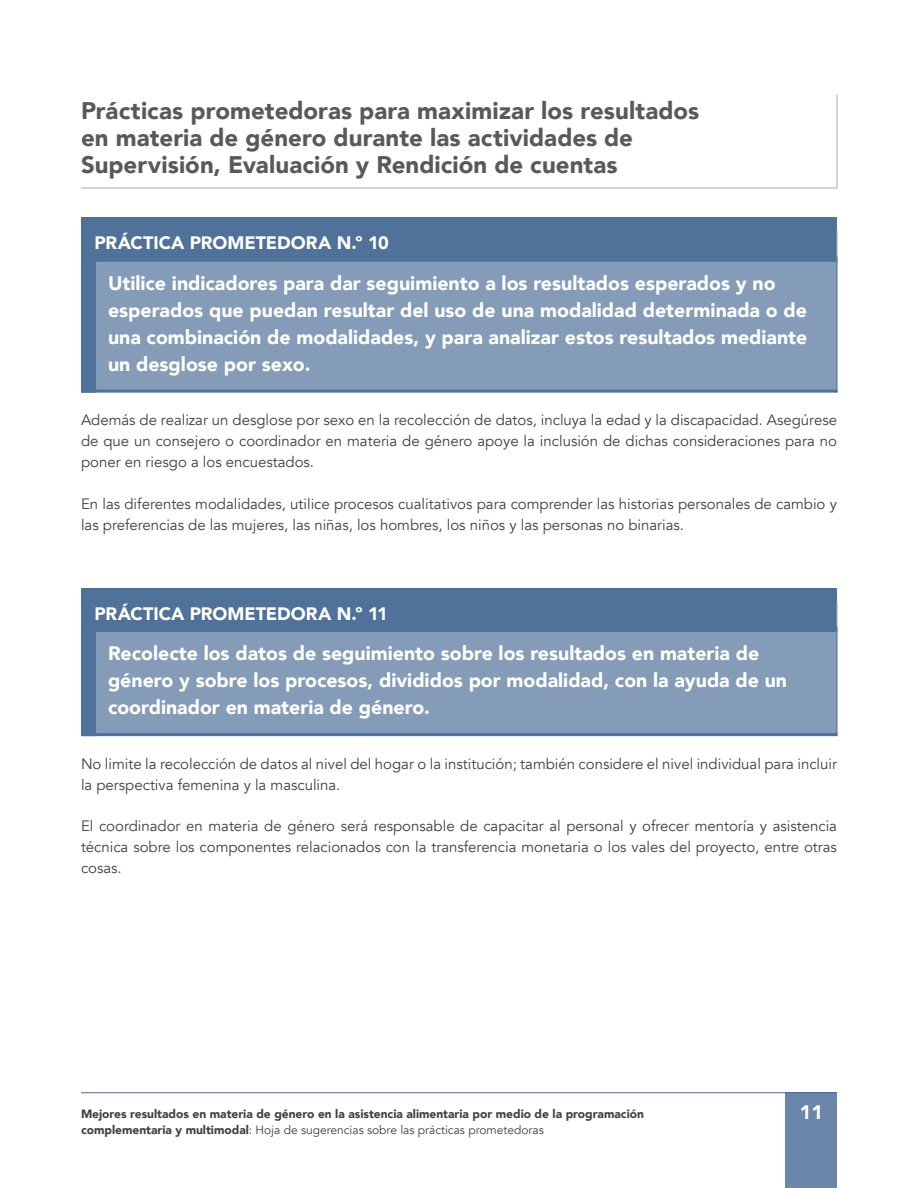
<style>
.page{position:relative;width:918px;height:1188px;background:#fff}
.page>*{position:absolute;margin:0;border:0;box-sizing:border-box;transform-origin:0 0}
.Heading_2{font:900 24px/27px "Avenir";letter-spacing:.005em;color:#58595b}
.Heading_PP_subhead{font:900 19.5px/27px "Avenir";color:#fff}
.Heading_PP_hed_-_new{font:900 18px "Avenir";color:#fff}
.text_body_sans_serif{font:15px/21px "Avenir";color:#414042;text-align:justify}
.t1{font:900 12px/16.5px "Avenir";color:#414042}
.s1{font-weight:400}
</style>
<div class="page">
<div style="left:786px;top:1093px;width:51px;height:95px;background:#6b86ab"></div>
<hr style="left:81px;top:1093px;width:756px;height:1px;background:#5263a4">
<svg style="left:81px;top:94px;width:757px;height:95px"></svg>
<div style="left:81px;top:218px;width:756px;height:44px;background:#4f719a"></div>
<svg style="left:96px;top:231px;width:742px;height:31px"></svg>
<div style="left:81px;top:262px;width:756px;height:129px;background:#849cb8"></div>
<hr style="left:837px;top:256px;width:1px;height:137px;background:#4f719a">
<div style="left:81px;top:256px;width:15px;height:137px;background:#4f719a"></div>
<hr style="left:81px;top:390px;width:756px;height:3px;background:#4f719a">
<div style="left:81px;top:588px;width:756px;height:45px;background:#4f719a"></div>
<div style="left:81px;top:632px;width:756px;height:103px;background:#849cb8"></div>
<hr style="left:837px;top:627px;width:1px;height:109px;background:#4f719a">
<div style="left:81px;top:627px;width:15px;height:109px;background:#4f719a"></div>
<hr style="left:81px;top:733px;width:756px;height:3px;background:#4f719a">
<h2 class="Heading_2" style="left:81px;top:96px;width:620px">Prácticas prometedoras para maximizar los resultados en materia de género durante las actividades de<br>Supervisión, Evaluación y Rendición de cuentas</h2>
<h3 class="Heading_PP_hed_-_new" style="left:94px;top:227px;width:296px">PRÁCTICA PROMETEDORA N º. 10</h3>
<h4 class="Heading_PP_subhead" style="left:108px;top:269px;width:701px">Utilice indicadores para dar seguimiento a los resultados esperados y no esperados que puedan resultar del uso de una modalidad determinada o de una combinación de modalidades y, para analizar estos resultados mediante un desglose por sexo.</h4>
<p class="text_body_sans_serif" style="left:81px;top:410px;width:758px">Además de realizar un desglose por sexo en la recolección de datos, incluya la edad lay discapacidad. Asegúrese de que un consejero o coordinador en materia de género apoye la inclusión de dichas consideraciones para no poner en riesgo a los encuestados.</p>
<p class="text_body_sans_serif" style="left:81px;top:493px;width:758px">En las diferentes modalidades, utilice procesos cualitativos para comprender las historias personales de cambio y las preferencias de las mujeres, las niñas, los hombres, los niños y las personas no binarias.</p>
<h3 class="Heading_PP_hed_-_new" style="left:94px;top:598px;width:295px">PRÁCTICA PROMETEDORA N º. 11</h3>
<h4 class="Heading_PP_subhead" style="left:108px;top:639px;width:681px">Recolecte los datos de seguimiento sobre los resultados en materia de género y sobre los procesos, divididos por modalidad, con la ayuda de un coordinador en materia de género.</h4>
<p class="text_body_sans_serif" style="left:81px;top:753px;width:758px">No limite la recolección de datos al nivel del hogar lao institución; también considere el nivel individual para incluir la perspectiva femenina lay masculina.</p>
<p class="text_body_sans_serif" style="left:81px;top:816px;width:758px">El coordinador en materia de género será responsable de capacitar al personal y ofrecer mentoría y asistencia técnica sobre los componentes relacionados con la transferencia monetaria o los vales del proyecto, entre otras cosas.</p>
<p class="t1" style="left:81px;top:1105px;width:565px">Mejores resultados en materia de género en la asistencia alimentaria por medio de la programación complementaria y multimodal<span class="s1">: Hoja de sugerencias sobre las prácticas prometedoras</span></p>
<h2 class="Heading_PP_subhead" style="left:800px;top:1098px;width:25px">11</h2>
</div>
